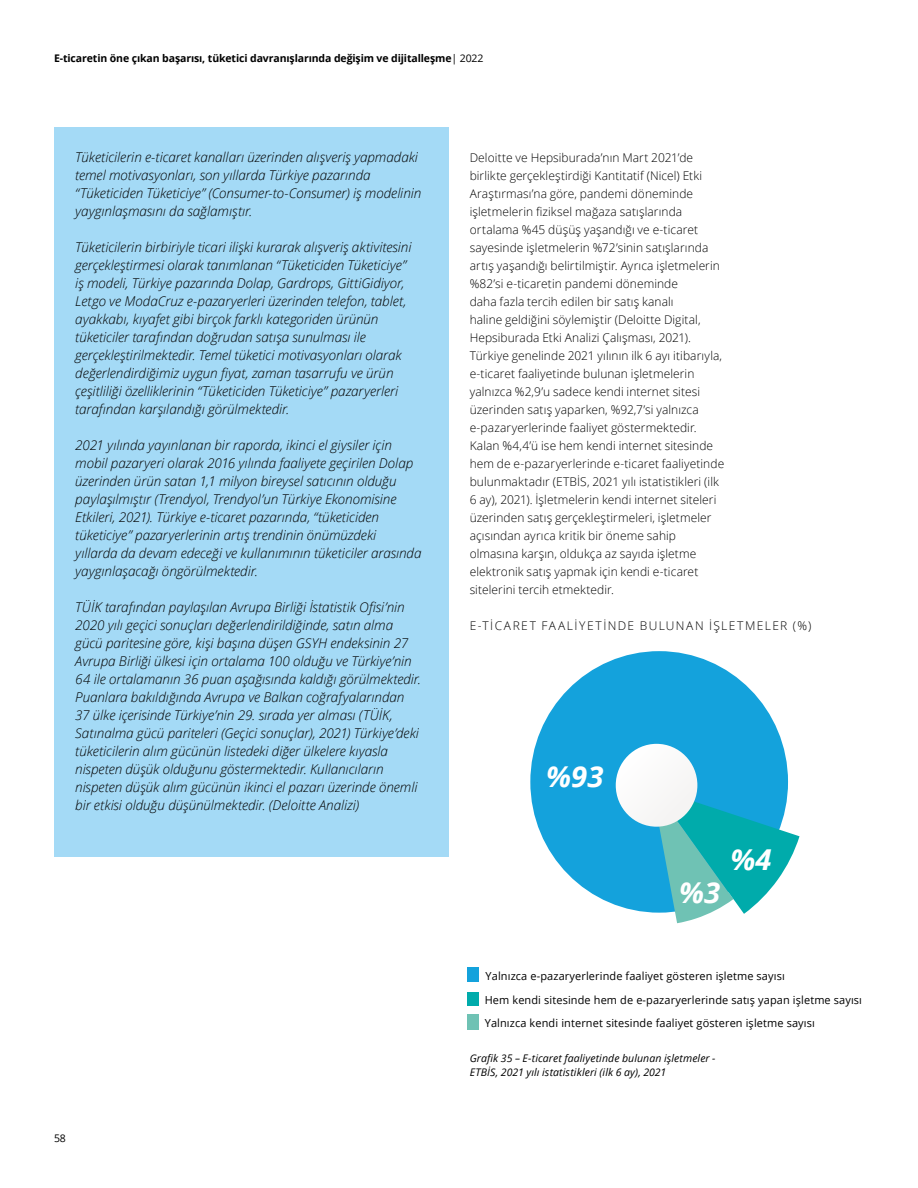
<style>
.page{position:relative;width:918px;height:1188px;background:#fff}
.page>*{position:absolute;margin:0;border:0;box-sizing:border-box;transform-origin:0 0}
.t1{font:italic 700 28.8px "Open Sans";color:#fff}
.t2{font:italic 300 13.5px/18px "Open Sans";letter-spacing:-.005em;color:#000}
.t3{font:300 12px/18px "Open Sans";letter-spacing:.005em;color:#000}
.t4{font:300 12px "Open Sans";letter-spacing:.12em;color:#000}
.t5{font:11.1px "Open Sans";letter-spacing:.01em;color:#000}
.t6{font:italic 10.5px/13.5px "Open Sans";letter-spacing:.01em;color:#000}
.t7{font:700 10.5px "Open Sans";letter-spacing:-.01em;color:#000}
.t8{font:10.5px "Open Sans";color:#000}
.s1{font-weight:400}
</style>
<div class="page">
<div style="left:54px;top:127px;width:394px;height:729px;background:#a4daf6"></div>
<div style="left:468px;top:992px;width:11px;height:14px;background:#00abab"></div>
<div style="left:468px;top:967px;width:11px;height:15px;background:#14a2dc"></div>
<div style="left:468px;top:1015px;width:11px;height:15px;background:#6fc2b4"></div>
<div style="left:530px;top:651px;width:258px;height:262px;background:#14a2dc;border-radius:50%"></div>
<svg style="left:616px;top:744px;width:184px;height:179px"></svg>
<p class="t7" style="left:54px;top:51px;width:431px">E-ticaretin öne çıkan başarısı, tüketici davranışlarında değişim ve dijitalleşme<span class="s1">| 2022</span></p>
<p class="t2" style="left:75px;top:148px;width:348px">Tüketicilerin e-ticaret kanalları üzerinden alışveriş yapmadaki temel motivasyonları, son yıllarda Türkiye pazarında “Tüketiciden Tüketiciye” (Consumer-to-Consumer) iş modelinin yaygınlaşmasını da sağlamıştır.</p>
<p class="t2" style="left:75px;top:238px;width:338px">Tüketicilerin birbiriyle ticari ilişki kurarak alışveriş aktivitesini gerçekleştirmesi olarak tanımlanan “Tüketiciden Tüketiciye” iş modeli, Türkiye pazarında Dolap, Gardrops, GittiGidiyor, Letgo ve ModaCruz e-pazaryerleri üzerinden telefon, tablet, ayakkabı, kıyafet gibi birçok farklı kategoriden ürünün tüketiciler tarafından doğrudan satışa sunulması ile gerçekleştirilmektedir. Temel tüketici motivasyonları olarak değerlendirdiğimiz uygun fiyat, zaman tasarrufu ve ürün çeşitliliği özelliklerinin “Tüketiciden Tüketiciye” pazaryerleri tarafından karşılandığı görülmektedir.</p>
<p class="t2" style="left:75px;top:436px;width:348px">2021 yılında yayınlanan bir raporda, ikinci el giysiler için mobil pazaryeri olarak 2016 yılında faaliyete geçirilen Dolap üzerinden ürün satan 1,1 milyon bireysel satıcının olduğu paylaşılmıştır (Trendyol, Trendyol’un Türkiye Ekonomisine Etkileri, 2021). Türkiye e-ticaret pazarında, “tüketiciden tüketiciye” pazaryerlerinin artış trendinin önümüzdeki yıllarda da devam edeceği ve kullanımının tüketiciler arasında yaygınlaşacağı öngörülmektedir.</p>
<p class="t2" style="left:75px;top:598px;width:347px">TÜİK tarafından paylaşılan Avrupa Birliği İstatistik Ofisi’nin 2020 yılı geçici sonuçları değerlendirildiğinde, satın alma gücü paritesine göre, kişi başına düşen GSYH endeksinin 27<br>Avrupa Birliği ülkesi için ortalama 100 olduğu ve Türkiye’nin 64 ile ortalamanın 36 puan aşağısında kaldığı görülmektedir.<br>Puanlara bakıldığında Avrupa ve Balkan coğrafyalarından 37 ülke içerisinde Türkiye’nin 29. sırada yer alması (TÜİK, Satınalma gücü pariteleri (Geçici sonuçlar), 2021) Türkiye’deki tüketicilerin alım gücünün listedeki diğer ülkelere kıyasla nispeten düşük olduğunu göstermektedir. Kullanıcıların nispeten düşük alım gücünün ikinci el pazarı üzerinde önemli bir etkisi olduğu düşünülmektedir. (Deloitte Analizi)</p>
<p class="t8" style="left:54px;top:1131px;width:13px">58</p>
<p class="t3" style="left:470px;top:148px;width:256px">Deloitte ve Hepsiburada’nın Mart 2021’de birlikte gerçekleştirdiği Kantitatif (Nicel) Etki Araştırması’na göre, pandemi döneminde işletmelerin fiziksel mağaza satışlarında ortalama %45 düşüş yaşandığı ve e-ticaret sayesinde işletmelerin %72’sinin satışlarında artış yaşandığı belirtilmiştir. Ayrıca işletmelerin %82’si e-ticaretin pandemi döneminde<br>daha fazla tercih edilen bir satış kanalı<br>haline geldiğini söylemiştir (Deloitte Digital, Hepsiburada Etki Analizi Çalışması, 2021).<br>Türkiye genelinde 2021 yılının ilk 6 ayı itibarıyla, e-ticaret faaliyetinde bulunan işletmelerin yalnızca %2,9’u sadece kendi internet sitesi üzerinden satış yaparken, %92,7’si yalnızca e-pazaryerlerinde faaliyet göstermektedir.<br>Kalan %4,4’ü ise hem kendi internet sitesinde hem de e-pazaryerlerinde e-ticaret faaliyetinde bulunmaktadır (ETBİS, 2021 yılı istatistikleri (ilk 6 ay), 2021). İşletmelerin kendi internet siteleri üzerinden satış gerçekleştirmeleri, işletmeler açısından ayrıca kritik bir öneme sahip olmasına karşın, oldukça az sayıda işletme elektronik satış yapmak için kendi e-ticaret sitelerini tercih etmektedir.</p>
<p class="t4" style="left:470px;top:617px;width:343px">E-TİCARET FAALİYETİNDE BULUNAN İŞLETMELER (%)</p>
<h1 class="t1" style="left:546px;top:756px;width:59px">%93</h1>
<h1 class="t1" style="left:679px;top:872px;width:43px">%3</h1>
<h1 class="t1" style="left:731px;top:839px;width:43px">%4</h1>
<p class="t5" style="left:486px;top:968px;width:301px">Yalnızca e-pazaryerlerinde faaliyet gösteren işletme sayısı</p>
<p class="t5" style="left:485px;top:1015px;width:332px">Yalnızca kendi internet sitesinde faaliyet gösteren işletme sayısı</p>
<p class="t5" style="left:485px;top:992px;width:379px">Hem kendi sitesinde hem de e-pazaryerlerinde satış yapan işletme sayısı</p>
<p class="t6" style="left:470px;top:1051px;width:247px">Grafik 35 – E-ticaret faaliyetinde bulunan işletmeler -<br>ETBİS, 2021 yılı istatistikleri (ilk 6 ay), 2021</p>
</div>
